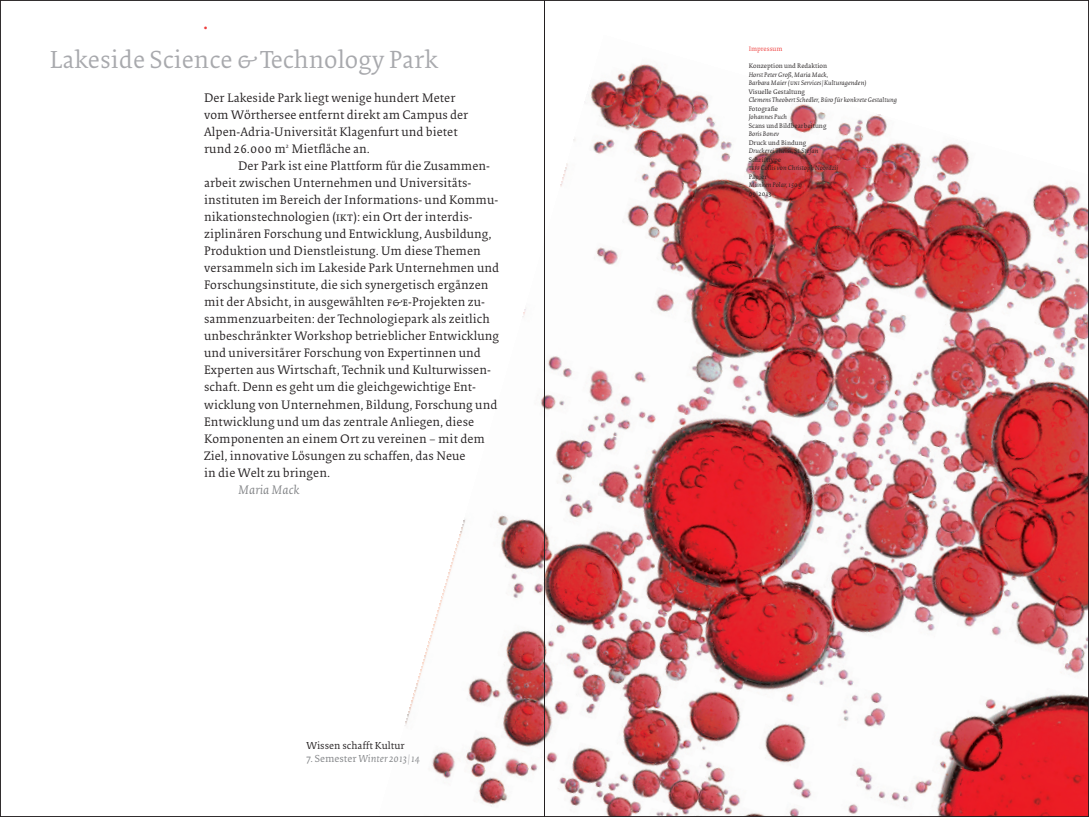
<style>
.page{position:relative;width:1089px;height:817px;background:#fff}
.page>*{position:absolute;margin:0;border:0;box-sizing:border-box;transform-origin:0 0}
.t1{font:25.5px "Collis Roman Txt";letter-spacing:.005em;color:#a8a9ad}
.t2{font:25.5px "Collis Roman Txt";color:#ee3d3c}
.t3{font:12.75px/17px "Collis Roman Txt";letter-spacing:.005em;color:#231f20}
.t4{font:12.75px "Collis Italic Txt";letter-spacing:.005em;color:#808285}
.t5{font:10.5px "Collis Italic Txt";letter-spacing:.005em;color:#808285}
.t6{font:10.5px "Collis Roman Txt";letter-spacing:.005em;color:#231f20}
.t7{font:6.75px/8.6px "Collis Italic Txt";letter-spacing:.005em;color:#231f20}
.t8{font:6.75px "Collis Roman Txt";letter-spacing:.005em;color:#231f20}
.t9{font:6.75px "Collis Roman Txt";letter-spacing:.005em;color:#ee3d3c}
.s1{font-family:"Collis Italic Exp"}
.s2{font-family:"Collis Roman Exp"}
.s3{font-family:"Collis Roman Txt"}
.s4{color:#a8a9ad}
</style>
<div class="page">
<img style="left:404px;top:64px;width:683px;height:750px">
<hr style="left:544px;top:0;width:1px;height:816px;background:#231f20">
<h1 class="t2" style="left:203px;top:15px;width:7px">•</h1>
<h1 class="t1" style="left:49px;top:49px;width:390px">Lakeside Science &amp;Technology Park</h1>
<p class="t9" style="left:748px;top:46px;width:35px">Impressum</p>
<p class="t8" style="left:748px;top:63px;width:80px">Konzeption und Redaktion</p>
<p class="t7" style="left:748px;top:71px;width:119px">Horst Peter Groß, Maria Mack,<br>Barbara Maier (<span class="s1">uni</span> Services|Kulturagenden)</p>
<p class="t8" style="left:748px;top:89px;width:58px">Visuelle Gestaltung</p>
<p class="t7" style="left:748px;top:96px;width:150px">Clemens Theobert Schedler, Büro für konkrete Gestaltung</p>
<p class="t8" style="left:748px;top:106px;width:31px">Fotografie</p>
<p class="t7" style="left:748px;top:113px;width:40px">Johannes Puch</p>
<p class="t8" style="left:748px;top:123px;width:79px">Scans und Bildbearbeitung</p>
<p class="t7" style="left:748px;top:130px;width:32px">Boris Bonev</p>
<p class="t8" style="left:748px;top:140px;width:59px">Druck und Bindung</p>
<p class="t7" style="left:748px;top:147px;width:71px">Druckerei Theiss, St. Stefan</p>
<p class="t8" style="left:748px;top:157px;width:34px">Schrifttype</p>
<p class="t7" style="left:748px;top:164px;width:91px"><span class="s1">teff</span> Collis von Christoph Noordzij</p>
<p class="t8" style="left:748px;top:174px;width:20px">Papier</p>
<p class="t7" style="left:748px;top:181px;width:55px">Munken Polar, 150 g</p>
<p class="t8" style="left:748px;top:191px;width:24px">09|2013</p>
<p class="t3" style="left:204px;top:90px;width:266px">Der Lakeside Park liegt wenige hundert Meter vom Wörthersee entfernt direkt am Campus der Alpen-Adria-Universität Klagenfurt und bietet rund 26.000 m<sup>2</sup> Mietfläche an.</p>
<p class="t3" style="left:204px;top:159px;width:296px;text-indent:34px">Der Park ist eine Plattform für die Zusammen&shy;arbeit zwischen Unternehmen und Universitäts&shy;instituten im Bereich der Informations- und Kommu&shy;nikationstechnologien (<span class="s2">ikt</span>): ein Ort der interdis&shy;ziplinären Forschung und Entwicklung, Ausbildung, Produktion und Dienstleistung. Um diese Themen versammeln sich im Lakeside Park Unternehmen und Forschungsinstitute, die sich synergetisch ergänzen mit der Absicht, in ausgewählten <span class="s2">f&amp;e</span>-Projekten zu&shy;sammenzuarbeiten: der Technologiepark als zeitlich unbeschränkter Workshop betrieblicher Entwicklung und universitärer Forschung von Expertinnen und Experten aus Wirtschaft, Technik und Kulturwissen&shy;schaft. Denn es geht um die gleichgewichtige Ent&shy;wicklung von Unternehmen, Bildung, Forschung und Entwicklung und um das zentrale Anliegen, diese Komponenten an einem Ort zu vereinen – mit dem Ziel, innovative Lösungen zu schaffen, das Neue<br>in die Welt zu bringen.</p>
<p class="t4" style="left:238px;top:484px;width:63px">Maria Mack</p>
<p class="t6" style="left:306px;top:741px;width:100px">Wissen schafft Kultur</p>
<p class="t5" style="left:306px;top:753px;width:115px"><span class="s3">7. Semester</span> Winter 2013<span class="s4">|</span>14</p>
</div>
